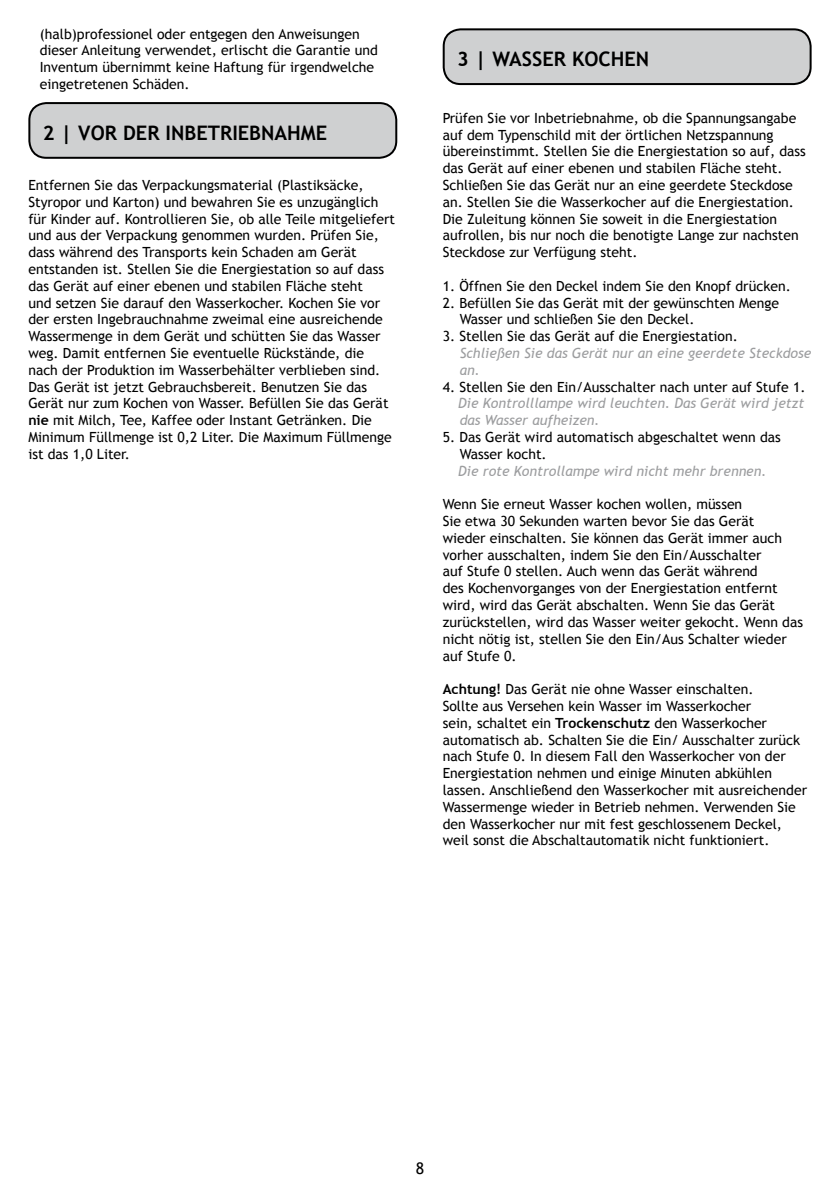
<style>
.page{position:relative;width:840px;height:1191px;background:#fff}
.page>*{position:absolute;margin:0;border:0;box-sizing:border-box;transform-origin:0 0}
.t1{font:700 20px "Trebuchet MS";color:#000}
.t2{font:16px "Trebuchet MS";color:#000}
.t3{font:14px/16.8px "Trebuchet MS";color:#000}
.t4{font:italic 14px/16.8px "Trebuchet MS";color:#9c9d9f}
.s1{font-weight:700}
</style>
<div class="page">
<div style="left:29px;top:103px;width:367px;height:55px;background:#cfd0d1;border-radius:17px"></div>
<div style="left:28px;top:102px;width:369px;height:57px;border:2px solid #000;border-radius:17px"></div>
<div style="left:443px;top:29px;width:367px;height:55px;background:#cfd0d1;border-radius:17px"></div>
<div style="left:442px;top:28px;width:369px;height:57px;border:2px solid #000;border-radius:17px"></div>
<p class="t3" style="left:40px;top:26px;width:339px">(halb)professionel oder entgegen den Anweisungen dieser Anleitung verwendet, erlischt die Garantie und I nventum übernimmt keine Haftung für irgendwelche eingetretenen Schäden.</p>
<h1 class="t1" style="left:43px;top:120px;width:286px">2 | Vor der inbetriebnahme</h1>
<p class="t3" style="left:28px;top:177px;width:368px">Entfernen Sie das Verpackungsmaterial (Plastiksäcke, Styropor und Karton) und bewahren Sie es unzugänglich für Kinder auf. Kontrollieren Sie, ob alle Teile mitgeliefert und aus der Verpackung genommen wurden. Prüfen Sie, dass während des Transports kein Schaden am Gerät entstanden ist. Stellen Sie die Energiestation so auf dass das Gerät auf einer ebenen und stabilen Fläche steht<br>und setzen Sie darauf den Wasserkocher. Kochen Sie vor der ersten I ngebrauchnahme zweimal eine ausreichende Wassermenge in dem Gerät und schütten Sie das Wasser weg. Damit entfernen Sie eventuelle Rückstände, die nach der Produktion im Wasserbehälter verblieben sind.<br>Das Gerät ist jetzt Gebrauchsbereit. Benutzen Sie das Gerät nur zum Kochen von Wasser. Befüllen Sie das Gerät <span class="s1">nie</span> mit Milch, Tee, Kaffee oder I nstant Getränken. Die Minimum Füllmenge ist 0,2 Liter. Die Maximum Füllmenge ist das 1,0 Liter.</p>
<h1 class="t1" style="left:457px;top:46px;width:75px">3 | WASSER</h1>
<h1 class="t1" style="left:571px;top:46px;width:26px">KOCHEN</h1>
<p class="t3" style="left:442px;top:110px;width:364px">Prüfen Sie vor I nbetriebnahme, ob die Spannungsangabe auf dem Typenschild mit der örtlichen Netzspannung übereinstimmt. Stellen Sie die Energiestation so auf, dass das Gerät auf einer ebenen und stabilen Fläche steht.<br>Schließen Sie das Gerät nur an eine geerdete Steckdose an. Stellen Sie die Wasserkocher auf die Energiestation.<br>Die Zuleitung können Sie soweit in die Energiestation aufrollen, bis nur noch die benotigte Lange zur nachsten Steckdose zur Verfügung steht.</p>
<p class="t3" style="left:442px;top:278px;width:349px">1. Öffnen Sie den Deckel indem Sie den Knopf drücken.</p>
<p class="t3" style="left:459px;top:294px;width:321px;text-indent:-17px">2. Befüllen Sie das Gerät mit der gewünschten Menge<br>Wasser und schließen Sie den Deckel.</p>
<p class="t3" style="left:442px;top:328px;width:296px">3. Stellen Sie das Gerät auf die Energiestation.</p>
<p class="t4" style="left:459px;top:345px;width:353px">Schließen Sie das Gerät nur an eine geerdete Steckdose an.</p>
<p class="t3" style="left:442px;top:378px;width:364px">4. Stellen Sie den Ein/Ausschalter nach unter auf Stufe 1.</p>
<p class="t4" style="left:458px;top:395px;width:347px">Die Kontrolllampe wird leuchten. Das Gerät wird jetzt das Wasser aufheizen.</p>
<p class="t3" style="left:459px;top:429px;width:322px;text-indent:-17px">5. Das Gerät wird automatisch abgeschaltet wenn das<br>Wasser kocht.</p>
<p class="t4" style="left:458px;top:462px;width:310px">Die rote Kontrollampe wird nicht mehr brennen.</p>
<p class="t3" style="left:442px;top:496px;width:362px">Wenn Sie erneut Wasser kochen wollen, müssen<br>Sie etwa 30 Sekunden warten bevor Sie das Gerät<br>wieder einschalten. Sie können das Gerät immer auch vorher ausschalten, indem Sie den Ein/Ausschalter<br>auf Stufe 0 stellen. Auch wenn das Gerät während<br>des Kochenvorganges von der Energiestation entfernt wird, wird das Gerät abschalten. Wenn Sie das Gerät zurückstellen, wird das Wasser weiter gekocht. Wenn das nicht nötig ist, stellen Sie den Ein/Aus Schalter wieder auf Stufe 0.</p>
<p class="t3" style="left:442px;top:681px;width:366px"><span class="s1">Achtung!</span> Das Gerät nie ohne Wasser einschalten.<br>Sollte aus Versehen kein Wasser im Wasserkocher<br>sein, schaltet ein <span class="s1">Trockenschutz</span> den Wasserkocher automatisch ab. Schalten Sie die Ein/ Ausschalter zurück nach Stufe 0. I n diesem Fall den Wasserkocher von der Energiestation nehmen und einige Minuten abkühlen lassen. Anschließend den Wasserkocher mit ausreichender Wassermenge wieder in Betrieb nehmen. Verwenden Sie den Wasserkocher nur mit fest geschlossenem Deckel, weil sonst die Abschaltautomatik nicht funktioniert.</p>
<p class="t2" style="left:415px;top:1159px;width:10px">8</p>
</div>
